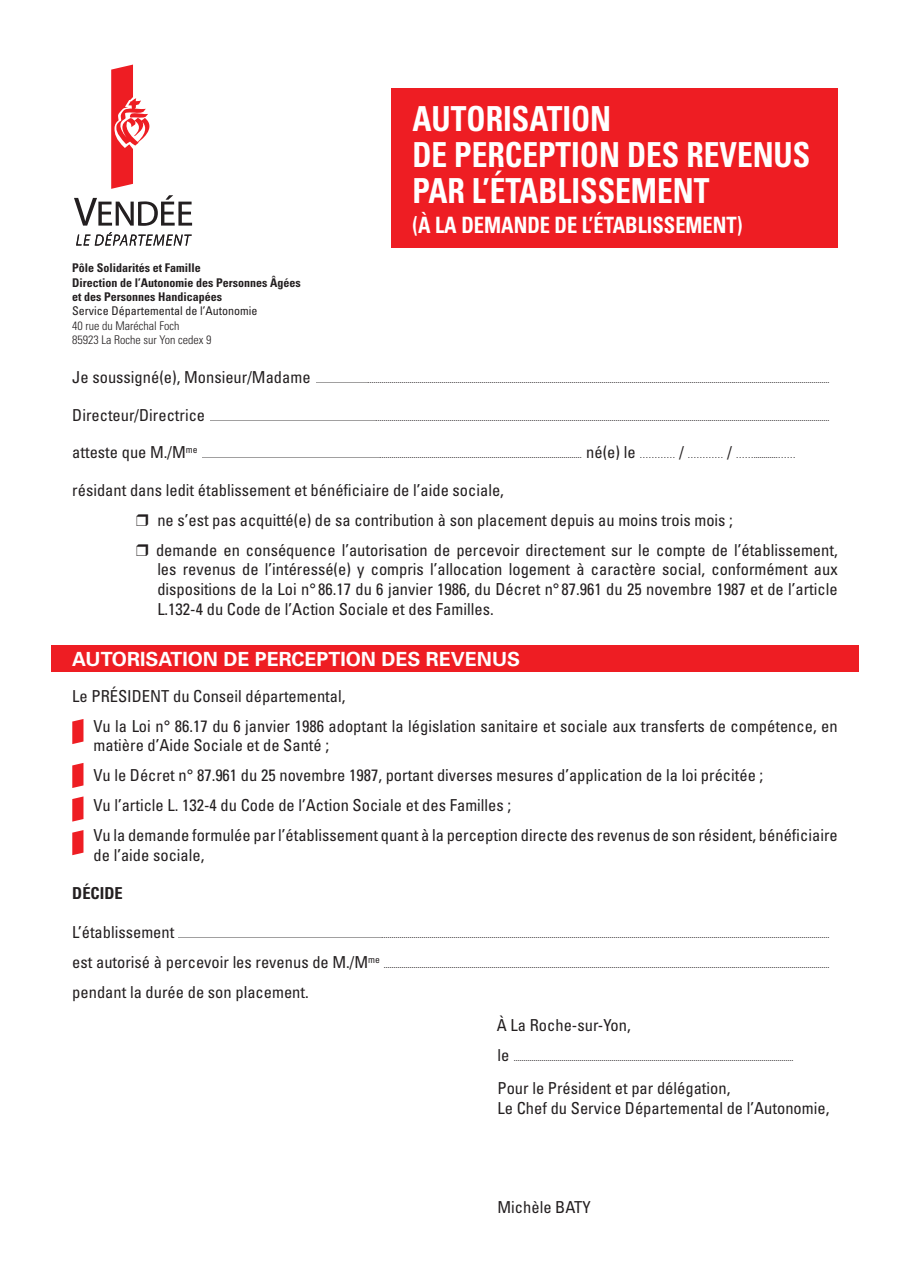
<style>
.page{position:relative;width:910px;height:1280px;background:#fff}
.page>*{position:absolute;margin:0;border:0;box-sizing:border-box;transform-origin:0 0}
.t1{font:700 condensed 34.5px "Univers";color:#fff;scale:.91 1}
.t2{font:700 condensed 22.5px "Univers";color:#fff;scale:.91 1}
.t3{font:700 19.5px "Univers";color:#fff}
.t4{font:condensed 16.5px/19.8px "Univers";color:#231f20}
.t5{font:700 condensed 16.5px "Univers";color:#231f20}
.t6{font:700 condensed 12px "Univers";color:#231f20}
.t7{font:300 condensed 12px "Univers";color:#231f20}
.t8{font:condensed 12px "Univers";color:#231f20}
.t9{font:condensed 9px "Univers";color:#231f20}
.s1{font-size:16.5px}
</style>
<div class="page">
<svg style="left:72px;top:719px;width:11px;height:25px"></svg>
<svg style="left:72px;top:763px;width:11px;height:25px"></svg>
<svg style="left:72px;top:796px;width:11px;height:26px"></svg>
<svg style="left:72px;top:830px;width:11px;height:25px"></svg>
<svg style="left:111px;top:65px;width:39px;height:124px"></svg>
<svg style="left:74px;top:195px;width:118px;height:31px"></svg>
<svg style="left:76px;top:232px;width:116px;height:14px"></svg>
<div style="left:391px;top:88px;width:447px;height:160px;background:#ee1d23"></div>
<div style="left:51px;top:645px;width:808px;height:27px;background:#ee1d23"></div>
<p class="t6" style="left:72px;top:260px;width:130px">Pôle Solidarités et Famille</p>
<p class="t6" style="left:72px;top:275px;width:230px">Direction de l’Autonomie des Personnes Âgées</p>
<p class="t6" style="left:72px;top:289px;width:151px">et des Personnes Handicapées</p>
<p class="t8" style="left:72px;top:303px;width:187px">Service Départemental de l’Autonomie</p>
<p class="t7" style="left:72px;top:318px;width:109px">40 rue du Maréchal Foch</p>
<p class="t7" style="left:72px;top:333px;width:141px">85923 La Roche sur Yon cedex 9</p>
<p class="t1" style="left:412px;top:97px;width:220px">AUTORISATION</p>
<p class="t1" style="left:412px;top:133px;width:439px">DE PERCEPTION DES REVENUS</p>
<p class="t1" style="left:412px;top:169px;width:328px">PAR L’ÉTABLISSEMENT</p>
<p class="t2" style="left:412px;top:211px;width:364px">(À LA DEMANDE DE L’ÉTABLISSEMENT)</p>
<p class="t9" style="left:72px;top:374px;width:759px"><span class="s1">Je soussigné(e), Monsieur/Madame</span> .................................................................................................................................................................................................................................................................</p>
<p class="t9" style="left:72px;top:412px;width:759px"><span class="s1">Directeur/Directrice</span> ......................................................................................................................................................................................................................................................................................................................</p>
<p class="t4" style="left:72px;top:442px;width:127px">atteste que M./M<sup>me</sup></p>
<p class="t9" style="left:202px;top:449px;width:595px">.............................................................................................................................................................................................. <span class="s1">né(e) le</span> ………… <span class="s1">/</span> ………… <span class="s1">/</span> ……............……</p>
<p class="t4" style="left:72px;top:480px;width:433px">résidant dans ledit établissement et bénéficiaire de l’aide sociale,</p>
<p class="t4" style="left:157px;top:510px;width:577px">ne s’est pas acquitté(e) de sa contribution à son placement depuis au moins trois mois ;</p>
<p class="t4" style="left:156px;top:540px;width:683px;text-align:justify">demande en conséquence l’autorisation de percevoir directement sur le compte de l’établissement, les revenus de l’intéressé(e) y compris l’allocation logement à caractère social, conformément aux dispositions de la Loi n° 86.17 du 6 janvier 1986, du Décret n° 87.961 du 25 novembre 1987 et de l’article L.132-4 du Code de l’Action Sociale et des Familles.</p>
<p class="t3" style="left:72px;top:648px;width:449px">AUTORISATION DE PERCEPTION DES REVENUS</p>
<p class="t4" style="left:72px;top:686px;width:275px">Le PRÉSIDENT du Conseil départemental,</p>
<p class="t4" style="left:94px;top:716px;width:746px">Vu la Loi n° 86.17 du 6 janvier 1986 adoptant la législation sanitaire et sociale aux transferts de compétence, en matière d’Aide Sociale et de Santé ;</p>
<p class="t4" style="left:94px;top:765px;width:671px">Vu le Décret n° 87.961 du 25 novembre 1987, portant diverses mesures d’application de la loi précitée ;</p>
<p class="t4" style="left:94px;top:795px;width:419px">Vu l’article L. 132-4 du Code de l’Action Sociale et des Familles ;</p>
<p class="t4" style="left:94px;top:825px;width:746px">Vu la demande formulée par l’établissement quant à la perception directe des revenus de son résident, bénéficiaire de l’aide sociale,</p>
<p class="t5" style="left:72px;top:883px;width:52px">DÉCIDE</p>
<p class="t9" style="left:72px;top:929px;width:759px"><span class="s1">L’établissement</span> ......................................................................................................................................................................................................................................................................................................................................</p>
<p class="t4" style="left:72px;top:952px;width:309px">est autorisé à percevoir les revenus de M./M<sup>me</sup></p>
<p class="t9" style="left:384px;top:959px;width:447px">...............................................................................................................................................................................................................................</p>
<p class="t4" style="left:72px;top:982px;width:238px">pendant la durée de son placement.</p>
<p class="t4" style="left:497px;top:1015px;width:135px">À La Roche-sur-Yon,</p>
<p class="t9" style="left:497px;top:1052px;width:298px"><span class="s1">le</span> ............................................................................................................................................</p>
<p class="t4" style="left:497px;top:1078px;width:333px">Pour le Président et par délégation,<br>Le Chef du Service Départemental de l’Autonomie,</p>
<p class="t4" style="left:497px;top:1197px;width:95px">Michèle BATY</p>
</div>
